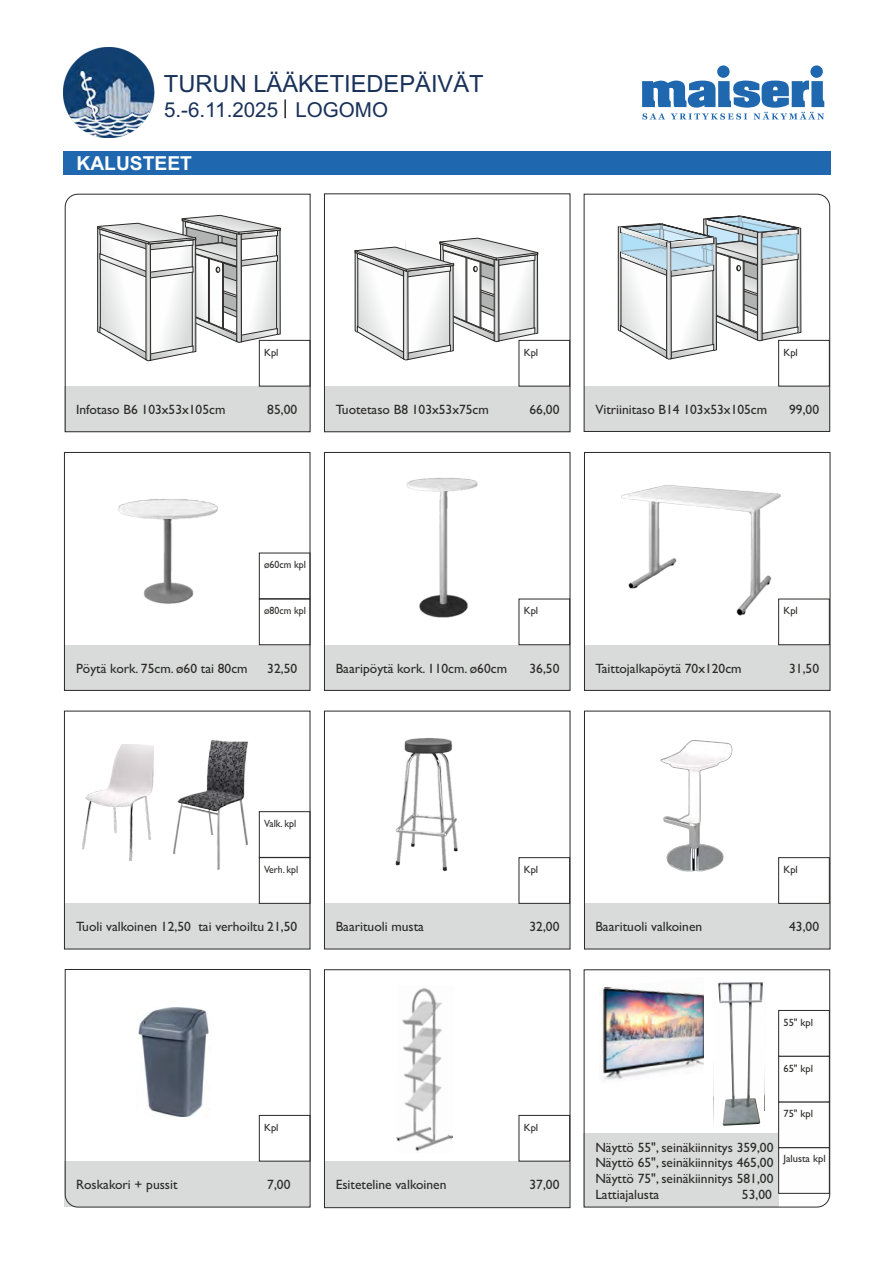
<style>
.page{position:relative;width:896px;height:1266px;background:#fff}
.page>*{position:absolute;margin:0;border:0;box-sizing:border-box;transform-origin:0 0}
.t1{font:23.7px "Arial";color:#1a325a}
.t2{font:20.55px "Arial";color:#1a325a}
.t3{font:700 19.2px "Arial";color:#fefefe}
.t4{font:13.5px/15.6px "Gill Sans";color:#2b2a29;text-align:justify}
.t5{font:10.5px "Gill Sans";color:#2b2a29}
.t6{font:10.5px "Gill Sans";color:#2b2a29;scale:.94 1}
</style>
<div class="page">
<div style="left:64px;top:645px;width:246px;height:45px;background:#d9dada"></div>
<div style="left:64px;top:903px;width:246px;height:46px;background:#d9dada"></div>
<div style="left:324px;top:386px;width:246px;height:46px;background:#d9dada"></div>
<div style="left:324px;top:1161px;width:246px;height:46px;background:#d9dada"></div>
<div style="left:324px;top:645px;width:246px;height:45px;background:#d9dada"></div>
<div style="left:324px;top:903px;width:246px;height:46px;background:#d9dada"></div>
<div style="left:584px;top:645px;width:245px;height:45px;background:#d9dada"></div>
<div style="left:584px;top:903px;width:245px;height:46px;background:#d9dada"></div>
<div style="left:259px;top:599px;width:51px;height:46px;border:1px solid #2b2a29"></div>
<div style="left:259px;top:857px;width:51px;height:47px;border:1px solid #2b2a29"></div>
<div style="left:259px;top:553px;width:51px;height:46px;border:1px solid #2b2a29"></div>
<div style="left:259px;top:811px;width:51px;height:47px;border:1px solid #2b2a29"></div>
<div style="left:519px;top:340px;width:51px;height:46px;border:1px solid #2b2a29"></div>
<div style="left:519px;top:1115px;width:51px;height:46px;border:1px solid #2b2a29"></div>
<div style="left:519px;top:599px;width:51px;height:46px;border:1px solid #2b2a29"></div>
<div style="left:519px;top:857px;width:51px;height:47px;border:1px solid #2b2a29"></div>
<div style="left:778px;top:599px;width:52px;height:46px;border:1px solid #2b2a29"></div>
<div style="left:778px;top:857px;width:52px;height:47px;border:1px solid #2b2a29"></div>
<img style="left:82px;top:744px;width:72px;height:117px">
<img style="left:173px;top:740px;width:75px;height:130px">
<img style="left:395px;top:738px;width:63px;height:133px">
<svg style="left:660px;top:710px;width:73px;height:162px"></svg>
<img style="left:118px;top:499px;width:100px;height:105px">
<img style="left:406px;top:478px;width:72px;height:140px">
<img style="left:621px;top:485px;width:176px;height:138px">
<svg style="left:355px;top:238px;width:183px;height:122px"></svg>
<img style="left:396px;top:988px;width:57px;height:163px">
<img style="left:64px;top:47px;width:90px;height:90px">
<svg style="left:284px;top:99px;width:2px;height:19px"></svg>
<svg style="left:642px;top:65px;width:182px;height:55px"></svg>
<div style="left:64px;top:151px;width:767px;height:24px;background:#1f68b0"></div>
<svg style="left:64px;top:193px;width:247px;height:239px"></svg>
<svg style="left:64px;top:969px;width:247px;height:239px"></svg>
<svg style="left:583px;top:193px;width:247px;height:239px"></svg>
<svg style="left:583px;top:969px;width:247px;height:239px"></svg>
<div style="left:324px;top:193px;width:246px;height:239px;border:1px solid #2b2a29"></div>
<div style="left:324px;top:452px;width:246px;height:239px;border:1px solid #2b2a29"></div>
<div style="left:64px;top:452px;width:246px;height:239px;border:1px solid #2b2a29"></div>
<div style="left:584px;top:452px;width:246px;height:239px;border:1px solid #2b2a29"></div>
<div style="left:324px;top:711px;width:246px;height:238px;border:1px solid #2b2a29"></div>
<div style="left:64px;top:711px;width:246px;height:238px;border:1px solid #2b2a29"></div>
<div style="left:584px;top:711px;width:246px;height:238px;border:1px solid #2b2a29"></div>
<div style="left:324px;top:969px;width:246px;height:239px;border:1px solid #2b2a29"></div>
<img style="left:660px;top:740px;width:72px;height:131px">
<svg style="left:713px;top:980px;width:53px;height:148px"></svg>
<h1 class="t1" style="left:164px;top:75px;width:321px">TURUN LÄÄKETIEDEPÄIVÄT</h1>
<h2 class="t2" style="left:164px;top:102px;width:225px">5.-6.11.2025 LOGOMO</h2>
<h3 class="t3" style="left:76px;top:156px;width:117px">KALUSTEET</h3>
<p class="t4" style="left:76px;top:403px;width:151px">Infotaso B6 103x53x105cm</p>
<p class="t5" style="left:264px;top:348px;width:16px">Kpl</p>
<p class="t4" style="left:267px;top:403px;width:31px">85,00</p>
<p class="t4" style="left:336px;top:403px;width:155px">Tuotetaso B8 103x53x75cm</p>
<p class="t5" style="left:524px;top:348px;width:16px">Kpl</p>
<p class="t4" style="left:529px;top:403px;width:31px">66,00</p>
<p class="t5" style="left:783px;top:348px;width:16px">Kpl</p>
<p class="t4" style="left:595px;top:403px;width:173px">Vitriinitaso B14 103x53x105cm</p>
<p class="t4" style="left:789px;top:403px;width:31px">99,00</p>
<p class="t6" style="left:264px;top:561px;width:46px">ø60cm kpl</p>
<p class="t6" style="left:264px;top:607px;width:46px">ø80cm kpl</p>
<p class="t4" style="left:76px;top:662px;width:173px">Pöytä kork. 75cm. ø60 tai 80cm</p>
<p class="t4" style="left:267px;top:662px;width:31px">32,50</p>
<p class="t5" style="left:524px;top:607px;width:16px">Kpl</p>
<p class="t4" style="left:336px;top:662px;width:173px">Baaripöytä kork. 110cm. ø60cm</p>
<p class="t4" style="left:529px;top:662px;width:31px">36,50</p>
<p class="t4" style="left:595px;top:662px;width:148px">Taittojalkapöytä 70x120cm</p>
<p class="t5" style="left:783px;top:607px;width:16px">Kpl</p>
<p class="t4" style="left:789px;top:662px;width:31px">31,50</p>
<p class="t6" style="left:264px;top:820px;width:36px">Valk. kpl</p>
<p class="t6" style="left:264px;top:866px;width:38px">Verh. kpl</p>
<p class="t5" style="left:524px;top:866px;width:16px">Kpl</p>
<p class="t5" style="left:783px;top:866px;width:16px">Kpl</p>
<p class="t4" style="left:76px;top:920px;width:223px">Tuoli valkoinen 12,50 tai verhoiltu 21,50</p>
<p class="t4" style="left:336px;top:920px;width:90px">Baarituoli musta</p>
<p class="t4" style="left:529px;top:920px;width:31px">32,00</p>
<p class="t4" style="left:595px;top:920px;width:108px">Baarituoli valkoinen</p>
<p class="t4" style="left:789px;top:920px;width:31px">43,00</p>
<p class="t5" style="left:783px;top:1019px;width:31px">55" kpl</p>
<p class="t5" style="left:783px;top:1064px;width:31px">65" kpl</p>
<p class="t5" style="left:783px;top:1110px;width:31px">75" kpl</p>
<p class="t5" style="left:264px;top:1123px;width:16px">Kpl</p>
<p class="t5" style="left:524px;top:1123px;width:16px">Kpl</p>
<p class="t4" style="left:76px;top:1178px;width:103px">Roskakori + pussit</p>
<p class="t4" style="left:267px;top:1178px;width:25px">7,00</p>
<p class="t4" style="left:336px;top:1178px;width:112px">Esiteteline valkoinen</p>
<p class="t4" style="left:529px;top:1178px;width:31px">37,00</p>
<p class="t4" style="left:595px;top:1141px;width:180px">Näyttö 55", seinäkiinnitys 359,00<br>Näyttö 65", seinäkiinnitys 465,00<br>Näyttö 75", seinäkiinnitys 581,00<br>Lattiajalusta</p>
<p class="t4" style="left:742px;top:1188px;width:31px">53,00</p>
<p class="t5" style="left:783px;top:1154px;width:44px">Jalusta kpl</p>
</div>
